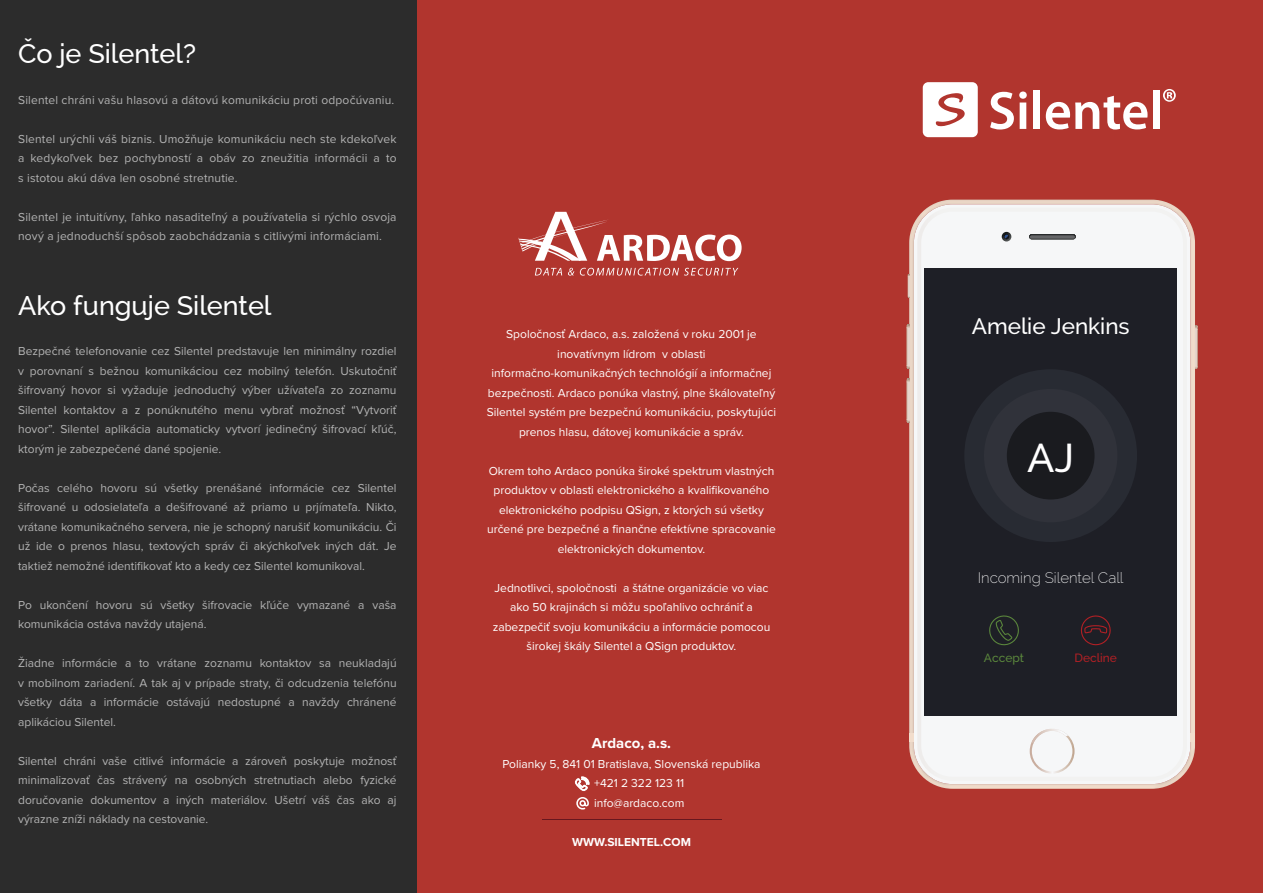
<style>
.page{position:relative;width:1263px;height:893px;background:#fff}
.page>*{position:absolute;margin:0;border:0;box-sizing:border-box;transform-origin:0 0}
.t1{font:500 40.35px "Raleway";color:#fff}
.t2{font:500 27px "Raleway";color:#fff}
.t3{font:500 22.5px "Raleway";color:#fff}
.t4{font:200 15px "Raleway";color:#fff}
.t5{font:700 15px "Proxima Nova";color:#fff}
.t6{font:12px/19.5px "Proxima Nova";color:#b3b3b3;text-align:justify}
.t7{font:12px/19.5px "Proxima Nova";color:#fff;text-align:center}
.t8{font:700 12px "Proxima Nova";color:#fff}
.t9{font:500 12px "Raleway";color:#b22025}
.t10{font:500 12px "Raleway";color:#5a863c}
</style>
<div class="page">
<div style="left:0;top:0;width:417px;height:893px;background:#2c2c2c"></div>
<div style="left:417px;top:0;width:846px;height:893px;background:#b1352e"></div>
<svg style="left:909px;top:200px;width:286px;height:589px"></svg>
<div style="left:914px;top:204px;width:276px;height:580px;background:#f6f7f8;border-radius:39px"></div>
<svg style="left:917px;top:208px;width:270px;height:573px"></svg>
<svg style="left:1030px;top:729px;width:44px;height:45px"></svg>
<svg style="left:907px;top:325px;width:2px;height:43px"></svg>
<svg style="left:906px;top:325px;width:1px;height:43px"></svg>
<svg style="left:908px;top:274px;width:1px;height:23px"></svg>
<svg style="left:907px;top:379px;width:2px;height:44px"></svg>
<svg style="left:906px;top:379px;width:1px;height:43px"></svg>
<svg style="left:1195px;top:325px;width:2px;height:44px"></svg>
<svg style="left:1197px;top:325px;width:1px;height:44px"></svg>
<svg style="left:1002px;top:232px;width:9px;height:10px"></svg>
<svg style="left:1029px;top:234px;width:47px;height:6px"></svg>
<div style="left:909px;top:733px;width:5px;height:8px;background:#f2ddcc"></div>
<div style="left:1190px;top:733px;width:5px;height:8px;background:#f2ddcc"></div>
<svg style="left:923px;top:82px;width:55px;height:55px;background:#f4e3e2"></svg>
<svg style="left:1163px;top:89px;width:13px;height:13px"></svg>
<svg style="left:990px;top:92px;width:37px;height:38px"></svg>
<div style="left:1033px;top:90px;width:7px;height:39px;background:#fff"></div>
<svg style="left:1046px;top:96px;width:101px;height:34px"></svg>
<div style="left:1153px;top:90px;width:6px;height:39px;background:#fff"></div>
<svg style="left:518px;top:212px;width:224px;height:49px"></svg>
<svg style="left:535px;top:268px;width:27px;height:7px"></svg>
<svg style="left:568px;top:268px;width:6px;height:8px"></svg>
<svg style="left:580px;top:268px;width:158px;height:8px"></svg>
<hr style="left:542px;top:819px;width:179px;height:1px;background:#68171e">
<svg style="left:575px;top:777px;width:14px;height:14px"></svg>
<svg style="left:576px;top:797px;width:13px;height:12px"></svg>
<div style="left:925px;top:268px;width:252px;height:447px;background:#1e1f26"></div>
<div style="left:964px;top:369px;width:173px;height:173px;background:#282b33;border-radius:50%"></div>
<div style="left:984px;top:389px;width:133px;height:133px;background:#30323a;border-radius:50%"></div>
<div style="left:1007px;top:412px;width:87px;height:87px;background:#1a1b1f;border-radius:50%"></div>
<svg style="left:989px;top:615px;width:30px;height:31px"></svg>
<svg style="left:1080px;top:615px;width:31px;height:31px"></svg>
<h2 class="t2" style="left:18px;top:38px;width:179px">Čo je Silentel?</h2>
<p class="t6" style="left:18px;top:89px;width:378px">Silentel chráni vašu hlasovú a dátovú komunikáciu proti odpočúvaniu.</p>
<p class="t6" style="left:18px;top:128px;width:380px">Slentel urýchli váš biznis. Umožňuje komunikáciu nech ste kdekoľvek a kedykoľvek bez pochybností a obáv zo zneužitia informácii a to s istotou akú dáva len osobné stretnutie.</p>
<p class="t6" style="left:18px;top:206px;width:380px">Silentel je intuitívny, ľahko nasaditeľný a používatelia si rýchlo osvoja nový a jednoduchší spôsob zaobchádzania s citlivými informáciami.</p>
<h2 class="t2" style="left:18px;top:289px;width:255px">Ako funguje Silentel</h2>
<p class="t6" style="left:18px;top:341px;width:380px">Bezpečné telefonovanie cez Silentel predstavuje len minimálny rozdiel v porovnaní s bežnou komunikáciou cez mobilný telefón. Uskutočniť šifrovaný hovor si vyžaduje jednoduchý výber užívateľa zo zoznamu Silentel kontaktov a z ponúknutého menu vybrať možnosť “Vytvoriť hovor”. Silentel aplikácia automaticky vytvorí jedinečný šifrovací kľúč, ktorým je zabezpečené dané spojenie.</p>
<p class="t6" style="left:18px;top:477px;width:380px">Počas celého hovoru sú všetky prenášané informácie cez Silentel šifrované u odosielateľa a dešifrované až priamo u prjímateľa. Nikto, vrátane komunikačného servera, nie je schopný narušiť komunikáciu. Či už ide o prenos hlasu, textových správ či akýchkoľvek iných dát. Je taktiež nemožné identifikovať kto a kedy cez Silentel komunikoval.</p>
<p class="t6" style="left:18px;top:594px;width:380px">Po ukončení hovoru sú všetky šifrovacie kľúče vymazané a vaša komunikácia ostáva navždy utajená.</p>
<p class="t6" style="left:18px;top:653px;width:380px">Žiadne informácie a to vrátane zoznamu kontaktov sa neukladajú v mobilnom zariadení. A tak aj v prípade straty, či odcudzenia telefónu všetky dáta a informácie ostávajú nedostupné a navždy chránené aplikáciou Silentel.</p>
<p class="t6" style="left:18px;top:750px;width:380px">Silentel chráni vaše citlivé informácie a zároveň poskytuje možnosť minimalizovať čas strávený na osobných stretnutiach alebo fyzické doručovanie dokumentov a iných materiálov. Ušetrí váš čas ako aj výrazne zníži náklady na cestovanie.</p>
<p class="t7" style="left:487px;top:324px;width:291px">Spoločnosť Ardaco, a.s. založená v roku 2001 je inovatívnym lídrom v oblasti informačno-komunikačných technológií a informačnej bezpečnosti. Ardaco ponúka vlastný, plne škálovateľný Silentel systém pre bezpečnú komunikáciu, poskytujúci prenos hlasu, dátovej komunikácie a správ.</p>
<p class="t7" style="left:487px;top:460px;width:290px">Okrem toho Ardaco ponúka široké spektrum vlastných produktov v oblasti elektronického a kvalifikovaného elektronického podpisu QSign, z ktorých sú všetky určené pre bezpečné a finančne efektívne spracovanie elektronických dokumentov.</p>
<p class="t7" style="left:493px;top:577px;width:279px">Jednotlivci, spoločnosti a štátne organizácie vo viac ako 50 krajinách si môžu spoľahlivo ochrániť a zabezpečiť svoju komunikáciu a informácie pomocou širokej škály Silentel a QSign produktov.</p>
<p class="t5" style="left:592px;top:732px;width:81px">Ardaco, a.s.</p>
<p class="t7" style="left:594px;top:753px;width:168px;text-align:left;text-indent:-92px">Polianky 5, 841 01 Bratislava, Slovenská republika +421 2 322 123 11 info@ardaco.com</p>
<p class="t8" style="left:572px;top:833px;width:120px">WWW.SILENTEL.COM</p>
<h3 class="t3" style="left:972px;top:313px;width:159px">Amelie Jenkins</h3>
<h1 class="t1" style="left:1027px;top:435px;width:49px">AJ</h1>
<p class="t4" style="left:978px;top:569px;width:147px">Incoming Silentel Call</p>
<p class="t10" style="left:984px;top:651px;width:42px">Accept</p>
<p class="t9" style="left:1074px;top:651px;width:44px">Decline</p>
</div>
